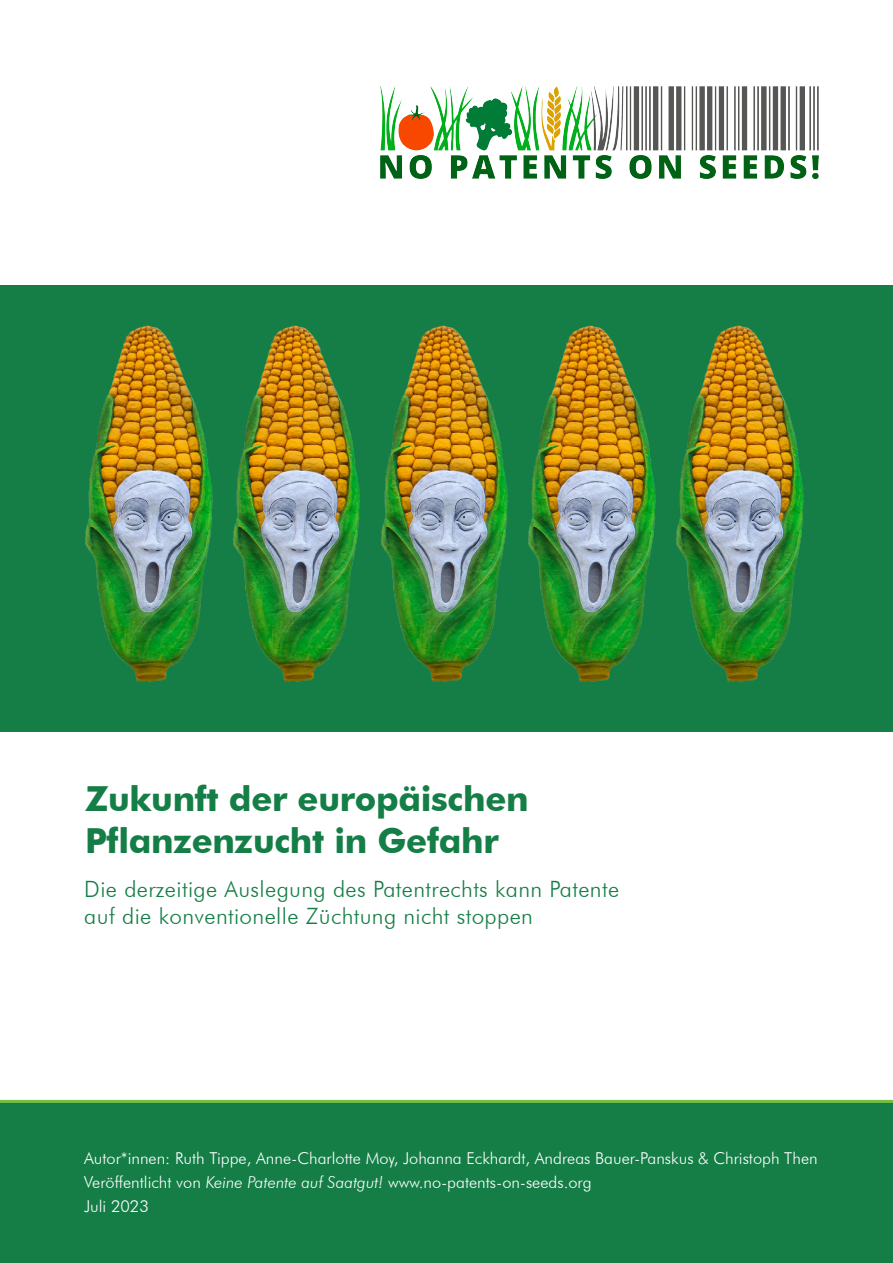
<style>
.page{position:relative;width:893px;height:1263px;background:#fff}
.page>*{position:absolute;margin:0;border:0;box-sizing:border-box;transform-origin:0 0}
.t1{font:700 34.5px/42.3px "Futura BT";letter-spacing:-.01em;color:#147e46}
.t2{font:300 22.5px/27px "Futura BT";letter-spacing:.015em;color:#147e46}
.t3{font:300 16.35px/24px "Futura BT";color:#fff}
.s1{font-style:italic}
</style>
<div class="page">
<div style="left:0;top:286px;width:893px;height:446px;background:#147e46"></div>
<div style="left:0;top:1101px;width:893px;height:162px;background:#147e46"></div>
<hr style="left:0;top:1100px;width:893px;height:3px;background:#74bf43">
<img style="left:85px;top:325px;width:719px;height:357px">
<img style="left:380px;top:86px;width:439px;height:93px">
<h1 class="t1" style="left:85px;top:777px;width:445px">Zukunft der europäischen<br>Pflanzenzucht in Gefahr</h1>
<h2 class="t2" style="left:84px;top:876px;width:536px">Die derzeitige Auslegung des Patentrechts kann Patente auf die konventionelle Züchtung nicht stoppen</h2>
<p class="t3" style="left:84px;top:1146px;width:735px">Autor*innen: Ruth Tippe, Anne-Charlotte Moy, Johanna Eckhardt, Andreas Bauer-Panskus &amp; Christoph Then<br>Veröffentlicht von <span class="s1">Keine Patente auf Saatgut!</span> www.no-patents-on-seeds.org<br>Juli 2023</p>
</div>
